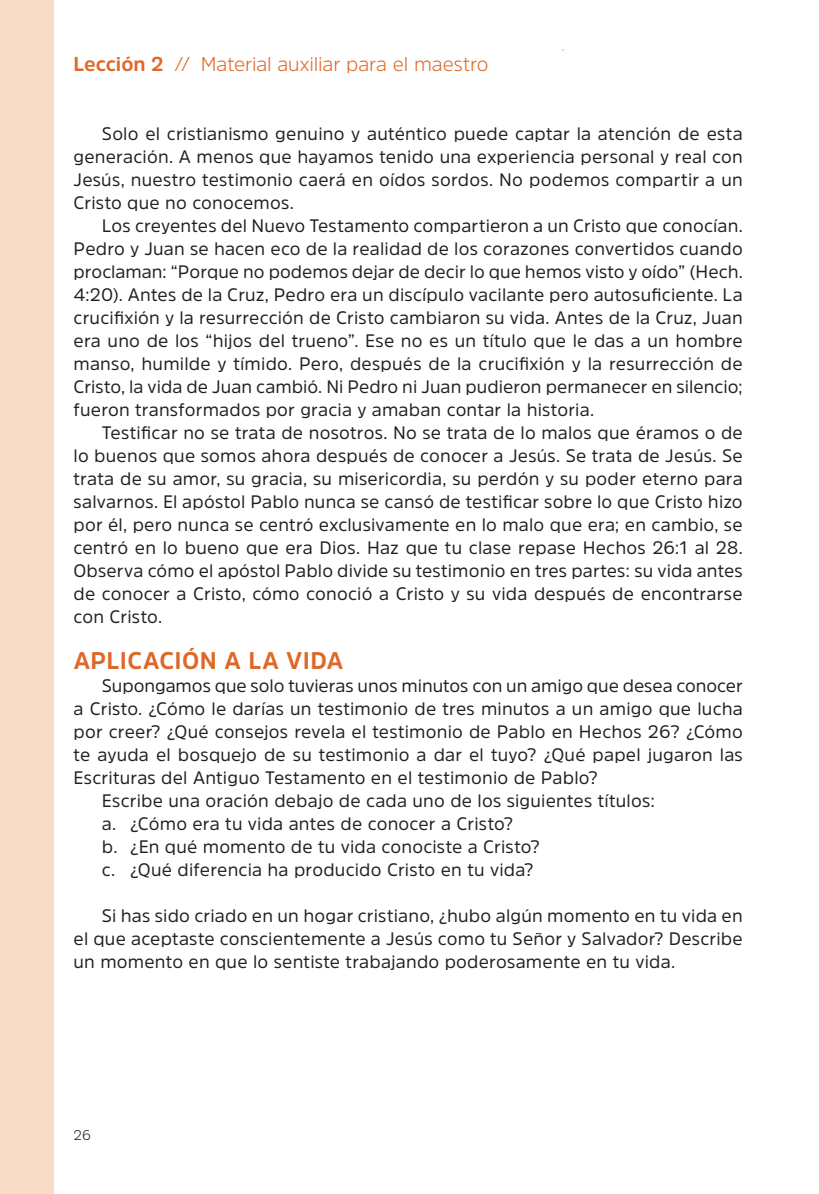
<style>
.page{position:relative;width:819px;height:1194px;background:#fff}
.page>*{position:absolute;margin:0;border:0;box-sizing:border-box;transform-origin:0 0}
.t1{font:700 24px "Amsi Pro";letter-spacing:.015em;color:#de6827}
.t2{font:300 20px "Amsi Pro";letter-spacing:-.005em;color:#de6827}
.t3{font:18px/23px "Amsi Pro";letter-spacing:.01em;color:#231f20;text-align:justify}
.t4{font:300 14px "Amsi Pro";color:#231f20}
.s1{font-weight:700}
</style>
<div class="page">
<div style="left:0;top:0;width:54px;height:1194px;background:#f8dbc6"></div>
<p class="t2" style="left:74px;top:50px;width:416px"><span class="s1">Lección 2</span> // Material auxiliar para el maestro</p>
<p class="t3" style="left:74px;top:122px;width:671px;text-indent:28px">Solo el cristianismo genuino y auténtico puede captar la atención de esta generación. A menos que hayamos tenido una experiencia personal y real con Jesús, nuestro testimonio caerá en oídos sordos. No podemos compartir a un Cristo que no conocemos.</p>
<p class="t3" style="left:74px;top:214px;width:671px;text-indent:28px">Los creyentes del Nuevo Testamento compartieron a un Cristo que conocían.<br>Pedro y Juan se hacen eco de la realidad de los corazones convertidos cuando proclaman: “Porque no podemos dejar de decir lo que hemos visto y oído” (Hech.<br>4:20). Antes de la Cruz, Pedro era un discípulo vacilante pero autosuficiente. La crucifixión y la resurrección de Cristo cambiaron su vida. Antes de la Cruz, Juan era uno de los “hijos del trueno”. Ese no es un título que le das a un hombre manso, humilde y tímido. Pero, después de la crucifixión y la resurrección de Cristo, la vida de Juan cambió. Ni Pedro ni Juan pudieron permanecer en silencio; fueron transformados por gracia y amaban contar la historia.</p>
<p class="t3" style="left:74px;top:421px;width:671px;text-indent:28px">Testificar no se trata de nosotros. No se trata de lo malos que éramos o de lo buenos que somos ahora después de conocer a Jesús. Se trata de Jesús. Se trata de su amor, su gracia, su misericordia, su perdón y su poder eterno para salvarnos. El apóstol Pablo nunca se cansó de testificar sobre lo que Cristo hizo por él, pero nunca se centró exclusivamente en lo malo que era; en cambio, se centró en lo bueno que era Dios. Haz que tu clase repase Hechos 26:1 al 28.<br>Observa cómo el apóstol Pablo divide su testimonio en tres partes: su vida antes de conocer a Cristo, cómo conoció a Cristo y su vida después de encontrarse con Cristo.</p>
<h1 class="t1" style="left:74px;top:644px;width:271px">APLICACIÓN A LA VIDA</h1>
<p class="t3" style="left:102px;top:674px;width:642px">Supongamos que solo tuvieras unos minutos con un amigo que desea conocer</p>
<p class="t3" style="left:74px;top:697px;width:670px">a Cristo. ¿Cómo le darías un testimonio de tres minutos a un amigo que lucha</p>
<p class="t3" style="left:74px;top:720px;width:671px">por creer? ¿Qué consejos revela el testimonio de Pablo en Hechos 26? ¿Cómo</p>
<p class="t3" style="left:74px;top:743px;width:671px">te ayuda el bosquejo de su testimonio a dar el tuyo? ¿Qué papel jugaron las</p>
<p class="t3" style="left:74px;top:766px;width:526px">Escrituras del Antiguo Testamento en el testimonio de Pablo?</p>
<p class="t3" style="left:102px;top:789px;width:554px">Escribe una oración debajo de cada uno de los siguientes títulos:</p>
<p class="t3" style="left:102px;top:812px;width:413px">a. ¿Cómo era tu vida antes de conocer a Cristo?</p>
<p class="t3" style="left:102px;top:835px;width:439px">b. ¿En qué momento de tu vida conociste a Cristo?</p>
<p class="t3" style="left:102px;top:858px;width:433px">c. ¿Qué diferencia ha producido Cristo en tu vida?</p>
<p class="t3" style="left:74px;top:904px;width:670px;text-indent:28px">Si has sido criado en un hogar cristiano, ¿hubo algún momento en tu vida en el que aceptaste conscientemente a Jesús como tu Señor y Salvador? Describe un momento en que lo sentiste trabajando poderosamente en tu vida.</p>
<p class="t4" style="left:74px;top:1125px;width:19px">26</p>
</div>
